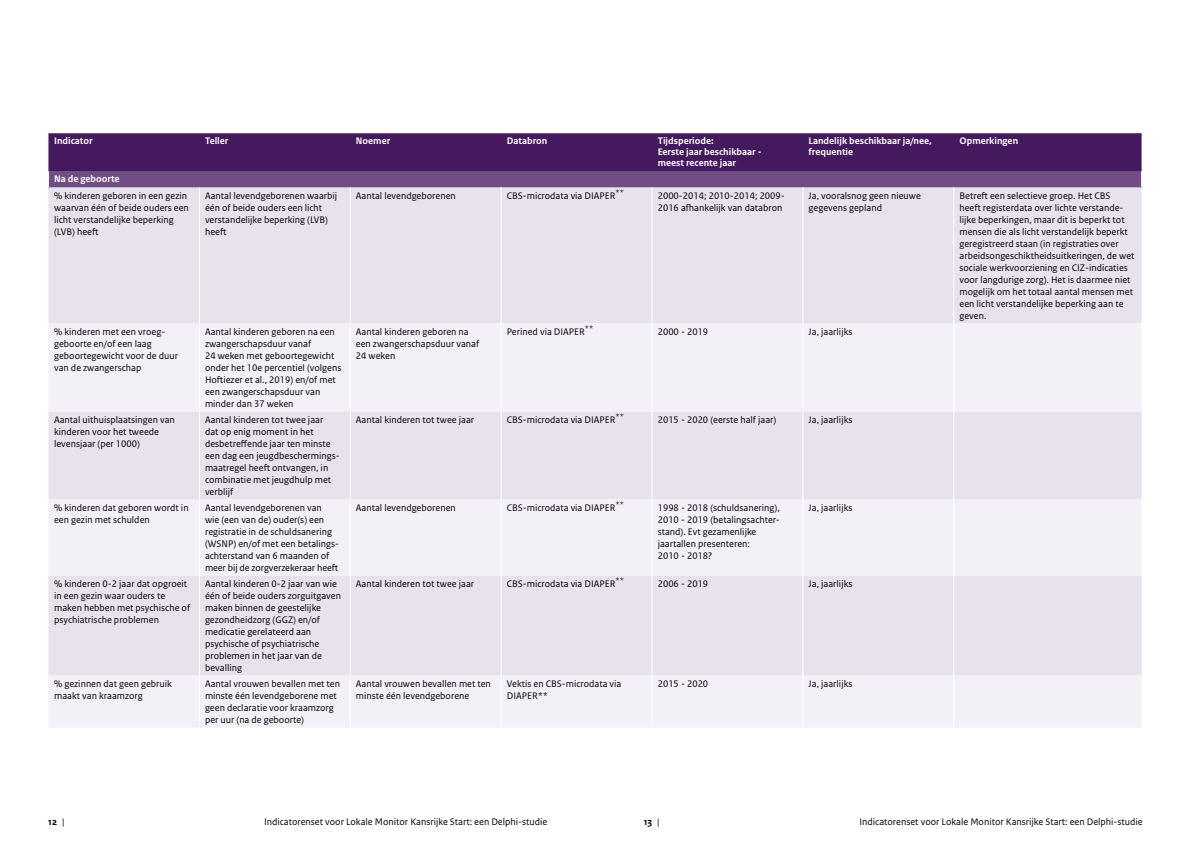
<style>
.page{position:relative;width:1191px;height:842px;background:#fff}
.page>*{position:absolute;margin:0;border:0;box-sizing:border-box;transform-origin:0 0}
.Tabel_broodtekst_10{font:10px/12px "Rijksoverheid Sans Text";color:#000}
.Tabel_kop_10pt{font:700 10px/11px "Rijksoverheid Sans Text";color:#fff}
.t1{font:700 10px "Rijksoverheid Sans Text";color:#000}
.s1{font-weight:400}
</style>
<div class="page">
<div style="left:48px;top:133px;width:1093px;height:38px;background:#44195e"></div>
<div style="left:48px;top:171px;width:1093px;height:16px;background:#704e84"></div>
<div style="left:48px;top:187px;width:1093px;height:136px;background:#e7e2ed"></div>
<svg style="left:48px;top:323px;width:1093px;height:404px;fill:#f3f0f7"></svg>
<hr style="left:199px;top:187px;width:1px;height:136px;background:#fff">
<hr style="left:350px;top:187px;width:1px;height:136px;background:#fff">
<hr style="left:501px;top:187px;width:1px;height:136px;background:#fff">
<hr style="left:652px;top:187px;width:1px;height:136px;background:#fff">
<hr style="left:802px;top:187px;width:1px;height:136px;background:#fff">
<hr style="left:199px;top:323px;width:1px;height:88px;background:#fff">
<hr style="left:350px;top:323px;width:1px;height:88px;background:#fff">
<hr style="left:501px;top:323px;width:1px;height:88px;background:#fff">
<hr style="left:652px;top:323px;width:1px;height:88px;background:#fff">
<hr style="left:802px;top:323px;width:1px;height:88px;background:#fff">
<hr style="left:199px;top:411px;width:1px;height:88px;background:#fff">
<hr style="left:350px;top:411px;width:1px;height:88px;background:#fff">
<hr style="left:501px;top:411px;width:1px;height:88px;background:#fff">
<hr style="left:652px;top:411px;width:1px;height:88px;background:#fff">
<hr style="left:802px;top:411px;width:1px;height:88px;background:#fff">
<hr style="left:199px;top:499px;width:1px;height:76px;background:#fff">
<hr style="left:350px;top:499px;width:1px;height:76px;background:#fff">
<hr style="left:501px;top:499px;width:1px;height:76px;background:#fff">
<hr style="left:652px;top:499px;width:1px;height:76px;background:#fff">
<hr style="left:802px;top:499px;width:1px;height:76px;background:#fff">
<hr style="left:199px;top:575px;width:1px;height:100px;background:#fff">
<hr style="left:350px;top:575px;width:1px;height:100px;background:#fff">
<hr style="left:501px;top:575px;width:1px;height:100px;background:#fff">
<hr style="left:652px;top:575px;width:1px;height:100px;background:#fff">
<hr style="left:802px;top:575px;width:1px;height:100px;background:#fff">
<hr style="left:199px;top:675px;width:1px;height:52px;background:#fff">
<hr style="left:350px;top:675px;width:1px;height:52px;background:#fff">
<hr style="left:501px;top:675px;width:1px;height:52px;background:#fff">
<hr style="left:652px;top:675px;width:1px;height:52px;background:#fff">
<hr style="left:802px;top:675px;width:1px;height:52px;background:#fff">
<hr style="left:953px;top:187px;width:1px;height:136px;background:#fff">
<hr style="left:953px;top:323px;width:1px;height:88px;background:#fff">
<hr style="left:953px;top:411px;width:1px;height:88px;background:#fff">
<hr style="left:953px;top:499px;width:1px;height:76px;background:#fff">
<hr style="left:953px;top:575px;width:1px;height:100px;background:#fff">
<hr style="left:953px;top:675px;width:1px;height:52px;background:#fff">
<svg style="left:48px;top:171px;width:1px;height:16px"></svg>
<svg style="left:1141px;top:171px;width:1px;height:16px"></svg>
<p class="Tabel_kop_10pt" style="left:54px;top:136px;width:40px">Indicator</p>
<p class="Tabel_kop_10pt" style="left:205px;top:136px;width:25px">Teller</p>
<p class="Tabel_kop_10pt" style="left:356px;top:136px;width:36px">Noemer</p>
<p class="Tabel_kop_10pt" style="left:507px;top:136px;width:42px">Databron</p>
<p class="Tabel_kop_10pt" style="left:657px;top:136px;width:58px">Tijdsperiode:</p>
<p class="Tabel_kop_10pt" style="left:657px;top:147px;width:105px">Eerste jaar beschikbaar -</p>
<p class="Tabel_kop_10pt" style="left:657px;top:158px;width:80px">meest recente jaar</p>
<p class="Tabel_kop_10pt" style="left:808px;top:136px;width:125px">Landelijk beschikbaar ja/nee, frequentie</p>
<p class="Tabel_kop_10pt" style="left:959px;top:136px;width:60px">Opmerkingen</p>
<p class="Tabel_kop_10pt" style="left:54px;top:174px;width:67px">Na de geboorte</p>
<p class="Tabel_broodtekst_10" style="left:54px;top:189px;width:136px">% kinderen geboren in een gezin waarvan één of beide ouders een licht verstandelijke beperking (LVB) heeft</p>
<p class="Tabel_broodtekst_10" style="left:205px;top:189px;width:134px">Aantal levendgeborenen waarbij één of beide ouders een licht verstandelijke beperking (LVB) heeft</p>
<p class="Tabel_broodtekst_10" style="left:356px;top:189px;width:101px">Aantal levendgeborenen</p>
<p class="Tabel_broodtekst_10" style="left:507px;top:189px;width:119px">CBS-microdata via DIAPER<sup>**</sup></p>
<p class="Tabel_broodtekst_10" style="left:657px;top:189px;width:129px">2000-2014; 2010-2014; 2009-<br>2016 afhankelijk van databron</p>
<p class="Tabel_broodtekst_10" style="left:808px;top:189px;width:114px">Ja, vooralsnog geen nieuwe gegevens gepland</p>
<p class="Tabel_broodtekst_10" style="left:959px;top:189px;width:152px">Betreft een selectieve groep. Het CBS</p>
<p class="Tabel_broodtekst_10" style="left:959px;top:201px;width:176px">heeft registerdata over lichte verstande&shy;lijke beperkingen, maar dit is beperkt tot mensen die als licht verstandelijk beperkt geregistreerd staan (in registraties over arbeidsongeschiktheidsuitkeringen, de wet sociale werkvoorziening en CIZ-indicaties voor langdurige zorg). Het is daarmee niet mogelijk om het totaal aantal mensen met een licht verstandelijke beperking aan te geven.</p>
<p class="Tabel_broodtekst_10" style="left:54px;top:325px;width:113px">% kinderen met een vroeg&shy;geboorte en/of een laag</p>
<p class="Tabel_broodtekst_10" style="left:54px;top:349px;width:125px">geboortegewicht voor de duur van de zwangerschap</p>
<p class="Tabel_broodtekst_10" style="left:205px;top:325px;width:131px">Aantal kinderen geboren na een zwangerschapsduur vanaf</p>
<p class="Tabel_broodtekst_10" style="left:205px;top:349px;width:138px">24 weken met geboortegewicht onder het 10e percentiel (volgens<br>Hoftiezer et al., 2019) en/of met een zwangerschapsduur van minder dan 37 weken</p>
<p class="Tabel_broodtekst_10" style="left:54px;top:413px;width:122px">Aantal uithuisplaatsingen van kinderen voor het tweede levensjaar (per 1000)</p>
<p class="Tabel_broodtekst_10" style="left:205px;top:413px;width:120px">Aantal kinderen tot twee jaar</p>
<p class="Tabel_broodtekst_10" style="left:205px;top:425px;width:136px">dat op enig moment in het desbetreffende jaar ten minste een dag een jeugdbeschermings&shy;maatregel heeft ontvangen, in combinatie met jeugdhulp met verblijf</p>
<p class="Tabel_broodtekst_10" style="left:54px;top:501px;width:136px">% kinderen dat geboren wordt in een gezin met schulden</p>
<p class="Tabel_broodtekst_10" style="left:205px;top:501px;width:118px">Aantal levendgeborenen van</p>
<p class="Tabel_broodtekst_10" style="left:205px;top:513px;width:136px">wie (een van de) ouder(s) een registratie in de schuldsanering (WSNP) en/of met een betalings&shy;achterstand van 6 maanden of meer bij de zorgverzekeraar heeft</p>
<p class="Tabel_broodtekst_10" style="left:356px;top:325px;width:114px">Aantal kinderen geboren na</p>
<p class="Tabel_broodtekst_10" style="left:356px;top:337px;width:125px">een zwangerschapsduur vanaf</p>
<p class="Tabel_broodtekst_10" style="left:356px;top:349px;width:41px">24 weken</p>
<p class="Tabel_broodtekst_10" style="left:507px;top:325px;width:88px">Perined via DIAPER<sup>**</sup></p>
<p class="Tabel_broodtekst_10" style="left:657px;top:325px;width:52px">2000 - 2019</p>
<p class="Tabel_broodtekst_10" style="left:808px;top:325px;width:45px">Ja, jaarlijks</p>
<p class="Tabel_broodtekst_10" style="left:356px;top:413px;width:120px">Aantal kinderen tot twee jaar</p>
<p class="Tabel_broodtekst_10" style="left:507px;top:413px;width:119px">CBS-microdata via DIAPER<sup>**</sup></p>
<p class="Tabel_broodtekst_10" style="left:657px;top:413px;width:120px">2015 - 2020 (eerste half jaar)</p>
<p class="Tabel_broodtekst_10" style="left:808px;top:413px;width:45px">Ja, jaarlijks</p>
<p class="Tabel_broodtekst_10" style="left:356px;top:501px;width:101px">Aantal levendgeborenen</p>
<p class="Tabel_broodtekst_10" style="left:507px;top:501px;width:119px">CBS-microdata via DIAPER<sup>**</sup></p>
<p class="Tabel_broodtekst_10" style="left:657px;top:501px;width:124px;text-align:justify">1998 - 2018 (schuldsanering), 2010 - 2019 (betalingsachter&shy;stand). Evt gezamenlijke</p>
<p class="Tabel_broodtekst_10" style="left:657px;top:537px;width:94px">jaartallen presenteren:</p>
<p class="Tabel_broodtekst_10" style="left:657px;top:549px;width:56px">2010 - 2018?</p>
<p class="Tabel_broodtekst_10" style="left:808px;top:501px;width:45px">Ja, jaarlijks</p>
<p class="Tabel_broodtekst_10" style="left:54px;top:577px;width:137px">% kinderen 0-2 jaar dat opgroeit in een gezin waar ouders te maken hebben met psychische of psychiatrische problemen</p>
<p class="Tabel_broodtekst_10" style="left:205px;top:577px;width:138px">Aantal kinderen 0-2 jaar van wie één of beide ouders zorguitgaven maken binnen de geestelijke gezondheidzorg (GGZ) en/of medicatie gerelateerd aan psychische of psychiatrische problemen in het jaar van de bevalling</p>
<p class="Tabel_broodtekst_10" style="left:356px;top:577px;width:120px">Aantal kinderen tot twee jaar</p>
<p class="Tabel_broodtekst_10" style="left:507px;top:577px;width:119px">CBS-microdata via DIAPER<sup>**</sup></p>
<p class="Tabel_broodtekst_10" style="left:657px;top:577px;width:52px">2006 - 2019</p>
<p class="Tabel_broodtekst_10" style="left:808px;top:577px;width:45px">Ja, jaarlijks</p>
<p class="Tabel_broodtekst_10" style="left:54px;top:678px;width:119px">% gezinnen dat geen gebruik maakt van kraamzorg</p>
<p class="Tabel_broodtekst_10" style="left:205px;top:678px;width:136px">Aantal vrouwen bevallen met ten minste één levendgeborene met geen declaratie voor kraamzorg per uur (na de geboorte)</p>
<p class="Tabel_broodtekst_10" style="left:356px;top:678px;width:136px">Aantal vrouwen bevallen met ten minste één levendgeborene</p>
<p class="Tabel_broodtekst_10" style="left:507px;top:678px;width:116px">Vektis en CBS-microdata via<br>DIAPER**</p>
<p class="Tabel_broodtekst_10" style="left:657px;top:678px;width:52px">2015 - 2020</p>
<p class="Tabel_broodtekst_10" style="left:808px;top:678px;width:45px">Ja, jaarlijks</p>
<p class="t1" style="left:48px;top:816px;width:18px">12 <span class="s1">|</span></p>
<p class="Tabel_broodtekst_10" style="left:264px;top:815px;width:285px">Indicatorenset voor Lokale Monitor Kansrijke Start: een Delphi-studie</p>
<p class="t1" style="left:643px;top:816px;width:17px">13 <span class="s1">|</span></p>
<p class="Tabel_broodtekst_10" style="left:859px;top:815px;width:285px">Indicatorenset voor Lokale Monitor Kansrijke Start: een Delphi-studie</p>
</div>
